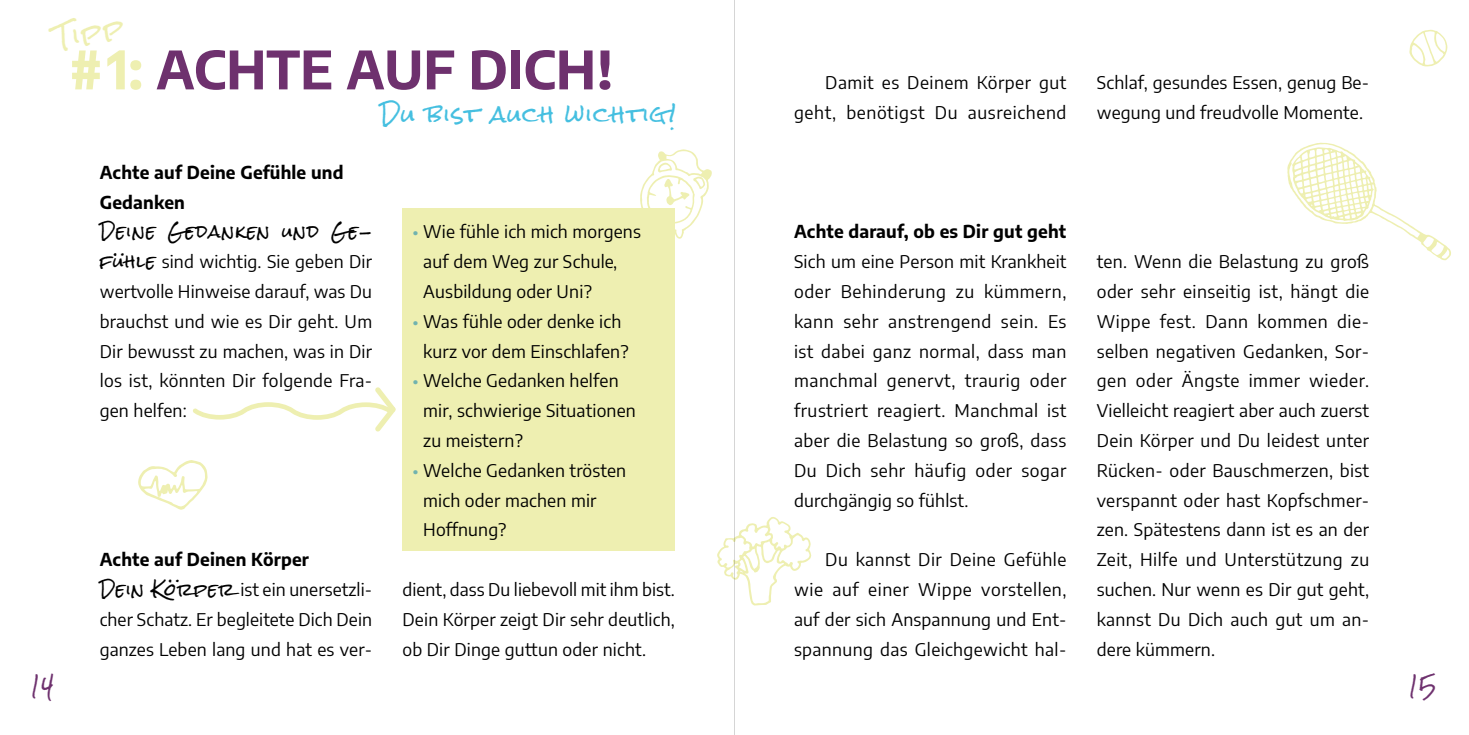
<style>
.page{position:relative;width:1469px;height:735px;background:#fff}
.page>*{position:absolute;margin:0;border:0;box-sizing:border-box;transform-origin:0 0}
.t1{font:700 52.5px "Encode Sans";color:#6e316e}
.t2{font:26.25px "Rock Salt";color:#eeefb1}
.t3{font:21.88px "Rock Salt";letter-spacing:.05em;color:#45bfe0}
.t4{font:20.12px "Rock Salt";color:#6e316e}
.t5{font:17.5px/29.8px "Encode Sans";letter-spacing:.01em;color:#000}
.t6{font:700 17.5px/29.8px "Encode Sans";letter-spacing:.01em;color:#000}
.t7{font:17.5px/29.8px "Encode Sans";letter-spacing:.03em;color:#000;text-align:right}
.t8{font:16.62px "Rock Salt";letter-spacing:.07em;color:#000}
.s1{color:#eeefb1}
.s2{font-family:"Rock Salt";font-size:16.62px}
.s3{color:#71b3af}
.s4{font-weight:700}
</style>
<div class="page">
<svg style="left:1409px;top:30px;width:38px;height:36px"></svg>
<svg style="left:138px;top:460px;width:69px;height:49px"></svg>
<svg style="left:1287px;top:142px;width:164px;height:118px"></svg>
<div style="left:402px;top:208px;width:273px;height:343px;background:#eeefb1"></div>
<svg style="left:193px;top:387px;width:203px;height:44px"></svg>
<svg style="left:640px;top:0;width:171px;height:734px"></svg>
<h2 class="t2" style="left:52px;top:25px;width:72px;rotate:-10deg">Tipp</h2>
<h1 class="t1" style="left:69px;top:30px;width:545px"><span class="s1">#1:</span> ACHTE AUF DICH!</h1>
<p class="t3" style="left:380px;top:102px;width:297px">Du bist auch wichtig!</p>
<p class="t6" style="left:100px;top:156px;width:245px">Achte auf Deine Gefühle und<br>Gedanken</p>
<p class="t8" style="left:100px;top:223px;width:274px">Deine Gedanken und Ge-</p>
<p class="t5" style="left:100px;top:246px;width:274px;text-align:justify"><span class="s2">fühle</span> sind wichtig. Sie geben Dir wertvolle Hinweise darauf, was Du brauchst und wie es Dir geht. Um Dir bewusst zu machen, was in Dir los ist, könnten Dir folgende Fra&shy;gen helfen:</p>
<p class="t5" style="left:423px;top:216px;width:219px;text-indent:-11px"><span class="s3">•</span> Wie fühle ich mich morgens auf dem Weg zur Schule,<br>Ausbildung oder Uni?</p>
<p class="t5" style="left:423px;top:305px;width:207px;text-indent:-11px"><span class="s3">•</span> Was fühle oder denke ich kurz vor dem Einschlafen?</p>
<p class="t5" style="left:423px;top:365px;width:214px;text-indent:-11px"><span class="s3">•</span> Welche Gedanken helfen mir, schwierige Situationen zu meistern?</p>
<p class="t5" style="left:423px;top:454px;width:204px;text-indent:-11px"><span class="s3">•</span> Welche Gedanken trösten mich oder machen mir<br>Hoffnung?</p>
<p class="t5" style="left:100px;top:543px;width:274px"><span class="s4">Achte auf Deinen Körper<br></span><span class="s2">Dein Körper</span> ist ein unersetzli&shy;cher Schatz. Er begleitete Dich Dein ganzes Leben lang und hat es ver-</p>
<p class="t5" style="left:402px;top:573px;width:274px;text-align:justify">dient, dass Du liebevoll mit ihm bist.<br>Dein Körper zeigt Dir sehr deutlich, ob Dir Dinge guttun oder nicht.</p>
<p class="t7" style="left:794px;top:67px;width:274px">Damit es Deinem Körper gut geht, benötigst Du ausreichend</p>
<p class="t5" style="left:1096px;top:67px;width:274px">Schlaf, gesundes Essen, genug Be&shy;wegung und freudvolle Momente.</p>
<p class="t6" style="left:794px;top:216px;width:274px">Achte darauf, ob es Dir gut geht</p>
<p class="t5" style="left:794px;top:246px;width:274px;text-align:justify">Sich um eine Person mit Krankheit oder Behinderung zu kümmern, kann sehr anstrengend sein. Es ist dabei ganz normal, dass man manchmal genervt, traurig oder frustriert reagiert. Manchmal ist aber die Belastung so groß, dass Du Dich sehr häufig oder sogar durchgängig so fühlst.</p>
<p class="t5" style="left:794px;top:543px;width:274px;text-align:justify;text-indent:31px">Du kannst Dir Deine Gefühle wie auf einer Wippe vorstellen, auf der sich Anspannung und Ent&shy;spannung das Gleichgewicht hal-</p>
<p class="t5" style="left:1096px;top:246px;width:274px;text-align:justify">ten. Wenn die Belastung zu groß oder sehr einseitig ist, hängt die Wippe fest. Dann kommen die&shy;selben negativen Gedanken, Sor&shy;gen oder Ängste immer wieder.<br>Vielleicht reagiert aber auch zuerst Dein Körper und Du leidest unter Rücken- oder Bauschmerzen, bist verspannt oder hast Kopfschmer&shy;zen. Spätestens dann ist es an der Zeit, Hilfe und Unterstützung zu suchen. Nur wenn es Dir gut geht, kannst Du Dich auch gut um an&shy;dere kümmern.</p>
<p class="t4" style="left:30px;top:675px;width:26px">14</p>
<p class="t4" style="left:1407px;top:675px;width:30px">15</p>
</div>
